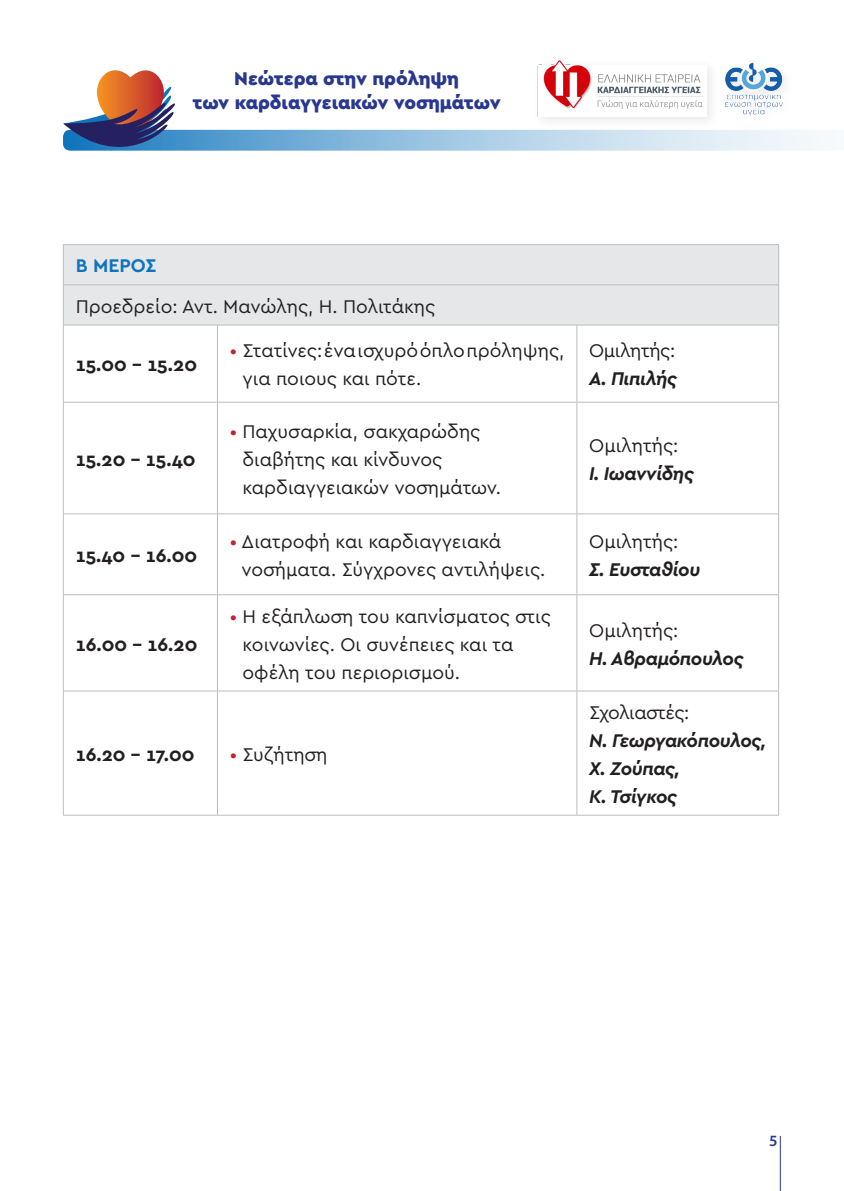
<style>
.page{position:relative;width:844px;height:1191px;background:#fff}
.page>*{position:absolute;margin:0;border:0;box-sizing:border-box;transform-origin:0 0}
.t1{font:19.25px/28px "Cera GR";color:#231f20}
.t2{font:italic 700 19.25px/28px "Cera GR";letter-spacing:-.02em;color:#231f20}
.t3{font:700 19.25px "Cera GR";color:#231f20}
.t4{font:900 19.25px/23.1px "Cera GR";color:#283890;text-align:center}
.t5{font:19.25px "Cera GR";letter-spacing:-.02em;color:#231f20}
.t6{font:700 19.25px "Cera GR";color:#1074bc}
.t7{font:600 15.75px "Myriad Pro";color:#283890}
.s1{color:#c2232d}
.s2{font-weight:400;font-style:normal}
</style>
<div class="page">
<hr style="left:779px;top:1135px;width:1px;height:56px;background:#283890">
<img style="left:729px;top:62px;width:49px;height:8px">
<img style="left:537px;top:60px;width:51px;height:10px">
<svg style="left:63px;top:70px;width:762px;height:81px"></svg>
<div style="left:64px;top:245px;width:714px;height:80px;background:#e6e7e9"></div>
<svg style="left:64px;top:326px;width:714px;height:489px"></svg>
<hr style="left:63px;top:244px;width:154px;height:1px;background:#bcbdc0">
<hr style="left:63px;top:245px;width:1px;height:39px;background:#bcbdc0">
<hr style="left:217px;top:244px;width:359px;height:1px;background:#bcbdc0">
<hr style="left:576px;top:244px;width:202px;height:1px;background:#bcbdc0">
<hr style="left:778px;top:245px;width:1px;height:39px;background:#bcbdc0">
<hr style="left:63px;top:284px;width:154px;height:1px;background:#bcbdc0">
<hr style="left:63px;top:285px;width:1px;height:40px;background:#bcbdc0">
<hr style="left:217px;top:284px;width:359px;height:1px;background:#bcbdc0">
<hr style="left:576px;top:284px;width:202px;height:1px;background:#bcbdc0">
<hr style="left:778px;top:285px;width:1px;height:40px;background:#bcbdc0">
<hr style="left:63px;top:325px;width:154px;height:1px;background:#bcbdc0">
<hr style="left:63px;top:325px;width:1px;height:77px;background:#bcbdc0">
<hr style="left:217px;top:325px;width:359px;height:1px;background:#bcbdc0">
<hr style="left:217px;top:325px;width:1px;height:77px;background:#bcbdc0">
<hr style="left:576px;top:325px;width:202px;height:1px;background:#bcbdc0">
<hr style="left:576px;top:325px;width:1px;height:77px;background:#bcbdc0">
<hr style="left:778px;top:325px;width:1px;height:77px;background:#bcbdc0">
<hr style="left:63px;top:402px;width:154px;height:1px;background:#bcbdc0">
<hr style="left:63px;top:402px;width:1px;height:111px;background:#bcbdc0">
<hr style="left:217px;top:402px;width:359px;height:1px;background:#bcbdc0">
<hr style="left:217px;top:402px;width:1px;height:111px;background:#bcbdc0">
<hr style="left:576px;top:402px;width:202px;height:1px;background:#bcbdc0">
<hr style="left:576px;top:402px;width:1px;height:111px;background:#bcbdc0">
<hr style="left:778px;top:402px;width:1px;height:111px;background:#bcbdc0">
<hr style="left:63px;top:513px;width:154px;height:1px;background:#bcbdc0">
<hr style="left:63px;top:514px;width:1px;height:80px;background:#bcbdc0">
<hr style="left:217px;top:513px;width:359px;height:1px;background:#bcbdc0">
<hr style="left:217px;top:514px;width:1px;height:80px;background:#bcbdc0">
<hr style="left:576px;top:513px;width:202px;height:1px;background:#bcbdc0">
<hr style="left:576px;top:514px;width:1px;height:80px;background:#bcbdc0">
<hr style="left:778px;top:514px;width:1px;height:80px;background:#bcbdc0">
<hr style="left:63px;top:594px;width:154px;height:1px;background:#bcbdc0">
<hr style="left:63px;top:595px;width:1px;height:95px;background:#bcbdc0">
<hr style="left:217px;top:594px;width:359px;height:1px;background:#bcbdc0">
<hr style="left:217px;top:595px;width:1px;height:95px;background:#bcbdc0">
<hr style="left:576px;top:594px;width:202px;height:1px;background:#bcbdc0">
<hr style="left:576px;top:595px;width:1px;height:95px;background:#bcbdc0">
<hr style="left:778px;top:595px;width:1px;height:95px;background:#bcbdc0">
<hr style="left:63px;top:690px;width:154px;height:1px;background:#bcbdc0">
<hr style="left:63px;top:691px;width:1px;height:124px;background:#bcbdc0">
<hr style="left:217px;top:690px;width:359px;height:1px;background:#bcbdc0">
<hr style="left:217px;top:691px;width:1px;height:124px;background:#bcbdc0">
<hr style="left:576px;top:690px;width:202px;height:1px;background:#bcbdc0">
<hr style="left:576px;top:691px;width:1px;height:124px;background:#bcbdc0">
<hr style="left:778px;top:691px;width:1px;height:124px;background:#bcbdc0">
<hr style="left:63px;top:815px;width:154px;height:1px;background:#bcbdc0">
<hr style="left:217px;top:815px;width:359px;height:1px;background:#bcbdc0">
<hr style="left:576px;top:815px;width:202px;height:1px;background:#bcbdc0">
<p class="t4" style="left:193px;top:68px;width:309px">Νεώτερα στην πρόληψη<br>των καρδιαγγειακών νοσημάτων</p>
<p class="t6" style="left:76px;top:255px;width:82px">Β ΜΕΡΟΣ</p>
<p class="t1" style="left:76px;top:292px;width:361px">Προεδρείο: Αντ. Μανώλης, Η. Πολιτάκης</p>
<p class="t3" style="left:76px;top:354px;width:123px">15.00 – 15.20</p>
<p class="t3" style="left:76px;top:448px;width:121px">15.20 – 15.40</p>
<p class="t3" style="left:76px;top:544px;width:123px">15.40 – 16.00</p>
<p class="t3" style="left:76px;top:633px;width:123px">16.00 – 16.20</p>
<p class="t1" style="left:242px;top:337px;width:323px;text-indent:-13px"><span class="s1">•</span> Στατίνες: ένα ισχυρό όπλο πρόληψης, για ποιους και πότε.</p>
<p class="t5" style="left:589px;top:340px;width:87px">Ομιλητής:</p>
<p class="t2" style="left:589px;top:365px;width:89px">Α. Πιπιλής</p>
<p class="t1" style="left:242px;top:417px;width:260px;text-indent:-13px"><span class="s1">•</span> Παχυσαρκία, σακχαρώδης διαβήτης και κίνδυνος καρδιαγγειακών νοσημάτων.</p>
<p class="t1" style="left:589px;top:431px;width:90px">Ομιλητής:</p>
<p class="t2" style="left:589px;top:459px;width:106px">Ι. Ιωαννίδης</p>
<p class="t1" style="left:241px;top:527px;width:305px;text-indent:-12px"><span class="s1">•</span> Διατροφή και καρδιαγγειακά νοσήματα. Σύγχρονες αντιλήψεις.</p>
<p class="t2" style="left:589px;top:527px;width:112px"><span class="s2">Ομιλητής:<br></span>Σ. Ευσταθίου</p>
<p class="t1" style="left:242px;top:602px;width:310px;text-indent:-13px"><span class="s1">•</span> Η εξάπλωση του καπνίσματος στις κοινωνίες. Οι συνέπειες και τα οφέλη του περιορισμού.</p>
<p class="t2" style="left:589px;top:616px;width:156px"><span class="s2">Ομιλητής:<br></span>Η. Αβραμόπουλος</p>
<p class="t3" style="left:76px;top:743px;width:120px">16.20 – 17.00</p>
<p class="t1" style="left:230px;top:740px;width:99px"><span class="s1">•</span> Συζήτηση</p>
<p class="t2" style="left:589px;top:698px;width:178px"><span class="s2">Σχολιαστές:<br></span>Ν. Γεωργακόπουλος,<br>Χ. Ζούπας,<br>Κ. Τσίγκος</p>
<p class="t7" style="left:768px;top:1131px;width:10px">5</p>
</div>
